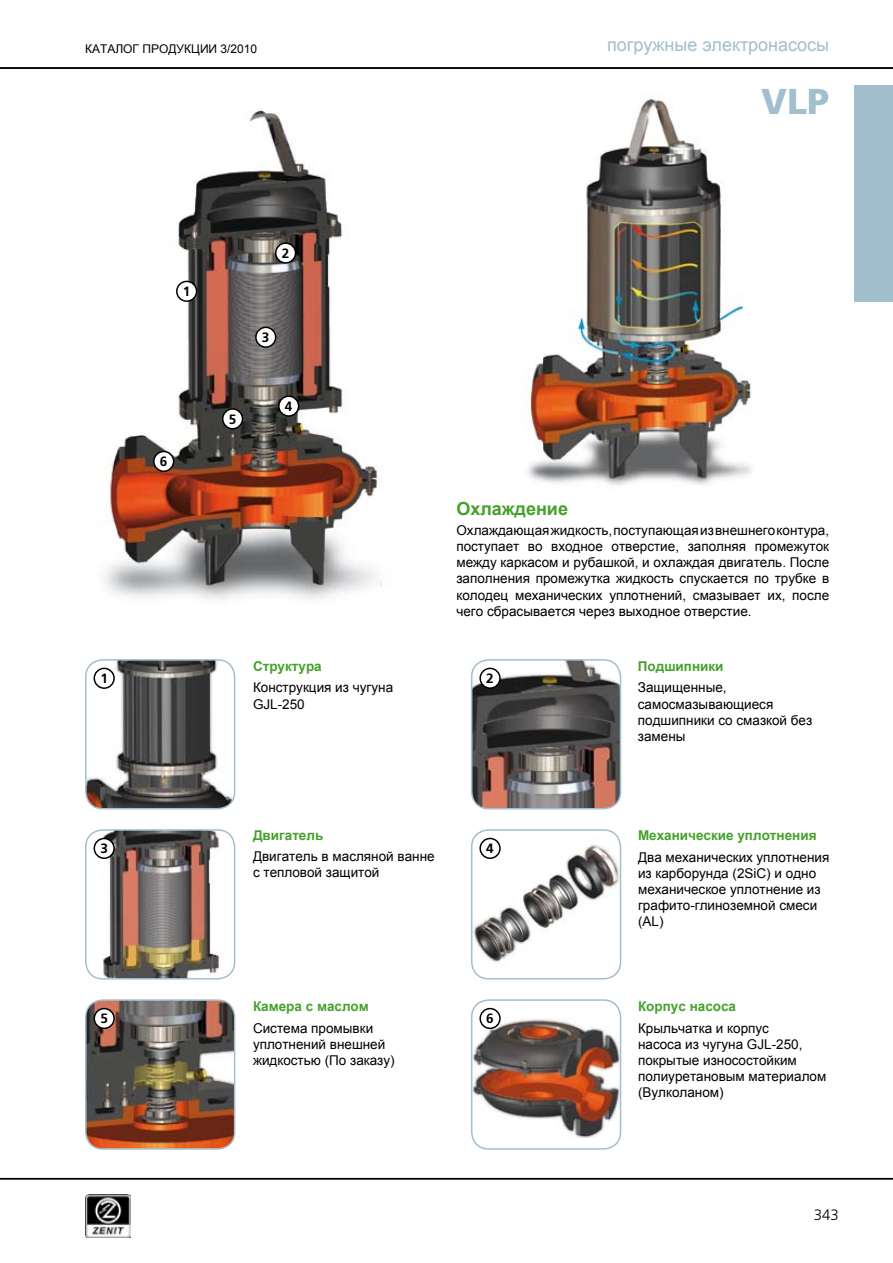
<style>
.page{position:relative;width:893px;height:1263px;background:#fff}
.page>*{position:absolute;margin:0;border:0;box-sizing:border-box;transform-origin:0 0}
.t1{font:900 36px "Frutiger";color:#a3becc}
.t2{font:18px "Arial";color:#a3becc}
.t3{font:700 18px "Arial";color:#45a12b}
.t4{font:300 15px "Frutiger";color:#000}
.t5{font:13.5px/16.2px "Arial";color:#000}
.t6{font:700 13.5px "Arial";color:#45a12b}
.t7{font:700 13.5px "Frutiger";color:#000}
.t8{font:12px "Arial";color:#000}
</style>
<div class="page">
<hr style="left:0;top:67px;width:893px;height:2px;background:#000">
<div style="left:855px;top:85px;width:38px;height:217px;background:#a3becc"></div>
<hr style="left:0;top:1178px;width:893px;height:1px;background:#000">
<img style="left:85px;top:1195px;width:45px;height:42px">
<img style="left:104px;top:110px;width:278px;height:490px">
<img style="left:472px;top:830px;width:148px;height:149px">
<div style="left:471px;top:829px;width:150px;height:150px;border:2px solid #a3becc;border-radius:17px"></div>
<img style="left:86px;top:830px;width:149px;height:149px">
<div style="left:85px;top:829px;width:150px;height:150px;border:2px solid #a3becc;border-radius:17px"></div>
<img style="left:472px;top:660px;width:148px;height:149px">
<div style="left:471px;top:659px;width:150px;height:150px;border:2px solid #a3becc;border-radius:17px"></div>
<img style="left:472px;top:1000px;width:148px;height:147px">
<div style="left:471px;top:999px;width:150px;height:151px;border:2px solid #a3becc;border-radius:17px"></div>
<img style="left:86px;top:660px;width:149px;height:149px">
<div style="left:85px;top:659px;width:150px;height:150px;border:2px solid #a3becc;border-radius:17px"></div>
<img style="left:86px;top:1000px;width:148px;height:147px">
<div style="left:85px;top:999px;width:150px;height:151px;border:2px solid #a3becc;border-radius:17px"></div>
<img style="left:517px;top:99px;width:234px;height:386px">
<div style="left:276px;top:243px;width:19px;height:20px;background:#fff;border-radius:50%"></div>
<div style="left:275px;top:242px;width:21px;height:22px;border:2px solid #000;border-radius:50%"></div>
<div style="left:480px;top:668px;width:20px;height:20px;background:#fff;border-radius:50%"></div>
<div style="left:479px;top:668px;width:22px;height:21px;border:2px solid #000;border-radius:50%"></div>
<div style="left:256px;top:327px;width:20px;height:20px;background:#fff;border-radius:50%"></div>
<div style="left:255px;top:327px;width:21px;height:21px;border:2px solid #000;border-radius:50%"></div>
<div style="left:94px;top:838px;width:20px;height:20px;background:#fff;border-radius:50%"></div>
<div style="left:94px;top:838px;width:21px;height:21px;border:2px solid #000;border-radius:50%"></div>
<div style="left:223px;top:409px;width:19px;height:20px;background:#fff;border-radius:50%"></div>
<div style="left:222px;top:408px;width:21px;height:21px;border:2px solid #000;border-radius:50%"></div>
<div style="left:94px;top:1008px;width:20px;height:20px;background:#fff;border-radius:50%"></div>
<div style="left:94px;top:1008px;width:21px;height:21px;border:2px solid #000;border-radius:50%"></div>
<div style="left:177px;top:281px;width:20px;height:20px;background:#fff;border-radius:50%"></div>
<div style="left:176px;top:281px;width:21px;height:21px;border:2px solid #000;border-radius:50%"></div>
<div style="left:94px;top:668px;width:20px;height:20px;background:#fff;border-radius:50%"></div>
<div style="left:94px;top:668px;width:21px;height:21px;border:2px solid #000;border-radius:50%"></div>
<div style="left:279px;top:396px;width:20px;height:20px;background:#fff;border-radius:50%"></div>
<div style="left:278px;top:395px;width:21px;height:22px;border:2px solid #000;border-radius:50%"></div>
<div style="left:480px;top:838px;width:20px;height:20px;background:#fff;border-radius:50%"></div>
<div style="left:479px;top:838px;width:22px;height:21px;border:2px solid #000;border-radius:50%"></div>
<div style="left:154px;top:451px;width:20px;height:20px;background:#fff;border-radius:50%"></div>
<div style="left:153px;top:451px;width:21px;height:21px;border:2px solid #000;border-radius:50%"></div>
<div style="left:480px;top:1008px;width:20px;height:20px;background:#fff;border-radius:50%"></div>
<div style="left:479px;top:1008px;width:22px;height:21px;border:2px solid #000;border-radius:50%"></div>
<p class="t8" style="left:85px;top:41px;width:174px">КАТАЛОГ ПРОДУКЦИИ 3/2010</p>
<h2 class="t2" style="left:607px;top:33px;width:223px">погружные электронасосы</h2>
<h1 class="t1" style="left:761px;top:79px;width:70px">VLP</h1>
<p class="t7" style="left:282px;top:245px;width:9px">2</p>
<p class="t7" style="left:183px;top:283px;width:9px">1</p>
<p class="t7" style="left:262px;top:329px;width:9px">3</p>
<p class="t7" style="left:285px;top:398px;width:9px">4</p>
<p class="t7" style="left:229px;top:411px;width:9px">5</p>
<p class="t7" style="left:160px;top:453px;width:9px">6</p>
<h2 class="t3" style="left:456px;top:496px;width:113px">Охлаждение</h2>
<p class="t5" style="left:456px;top:522px;width:374px;text-align:justify">Охлаждающая жидкость, поступающая из внешнего контура, поступает во входное отверстие, заполняя промежуток между каркасом и рубашкой, и охлаждая двигатель. После заполнения промежутка жидкость спускается по трубке в колодец механических уплотнений, смазывает их, после чего сбрасывается через выходное отверстие.</p>
<p class="t7" style="left:100px;top:670px;width:9px">1</p>
<p class="t6" style="left:253px;top:657px;width:70px">Структура</p>
<p class="t5" style="left:253px;top:680px;width:142px">Конструкция из чугуна<br>GJL-250</p>
<p class="t7" style="left:486px;top:670px;width:9px">2</p>
<p class="t6" style="left:638px;top:657px;width:87px">Подшипники</p>
<p class="t5" style="left:638px;top:680px;width:176px">Защищенные, самосмазывающиеся подшипники со смазкой без замены</p>
<p class="t7" style="left:100px;top:840px;width:9px">3</p>
<p class="t6" style="left:253px;top:826px;width:72px">Двигатель</p>
<p class="t5" style="left:253px;top:848px;width:183px">Двигатель в масляной ванне с тепловой защитой</p>
<p class="t7" style="left:486px;top:840px;width:9px">4</p>
<p class="t6" style="left:638px;top:827px;width:180px">Механические уплотнения</p>
<p class="t5" style="left:638px;top:849px;width:193px">Два механических уплотнения из карборунда (2SiC) и одно механическое уплотнение из графито-глиноземной смеси (AL)</p>
<p class="t7" style="left:100px;top:1010px;width:9px">5</p>
<p class="t6" style="left:253px;top:998px;width:117px">Камера с маслом</p>
<p class="t6" style="left:638px;top:998px;width:100px">Корпус насоса</p>
<p class="t5" style="left:253px;top:1020px;width:143px">Система промывки уплотнений внешней жидкостью (По заказу)</p>
<p class="t5" style="left:638px;top:1020px;width:190px">Крыльчатка и корпус<br>насоса из чугуна GJL-250, покрытые износостойким полиуретановым материалом (Вулколаном)</p>
<p class="t7" style="left:486px;top:1010px;width:9px">6</p>
<p class="t4" style="left:814px;top:1206px;width:27px">343</p>
</div>
